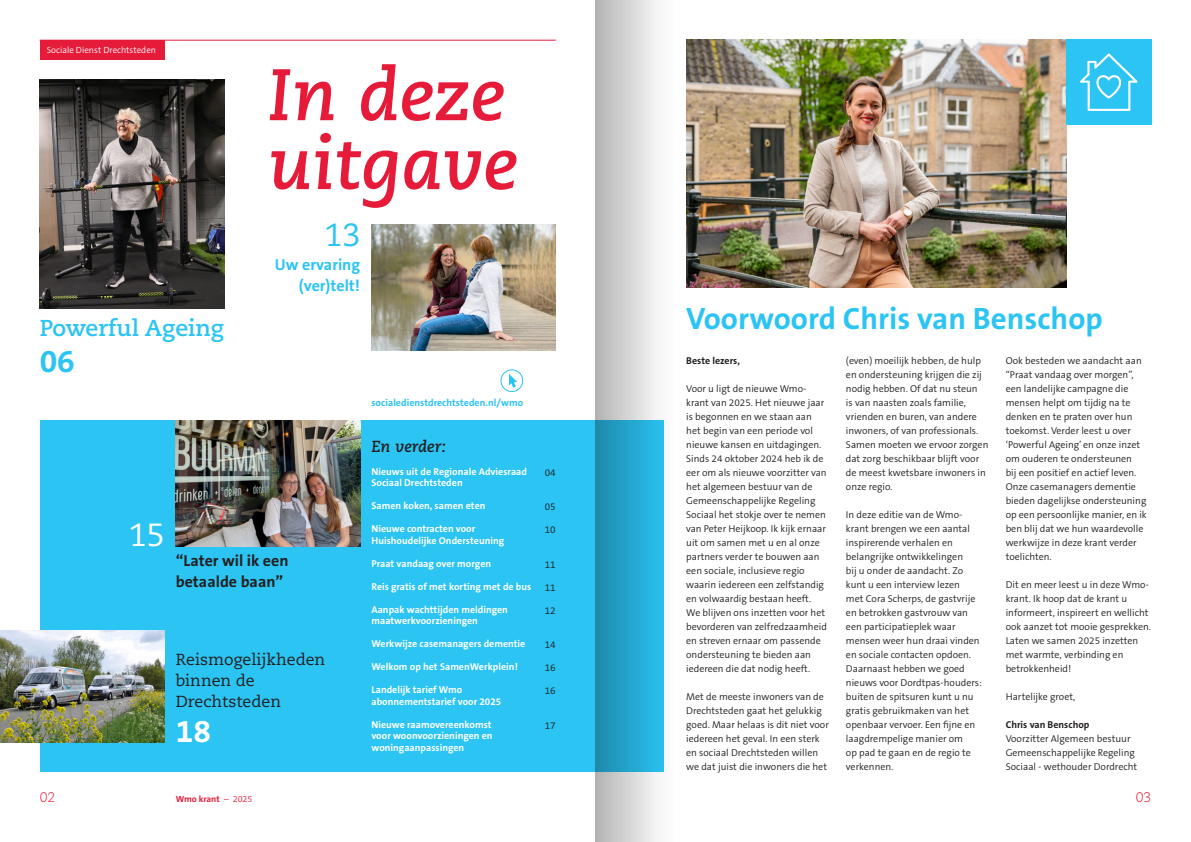
<style>
.page{position:relative;width:1191px;height:842px;background:#fff}
.page>*{position:absolute;margin:0;border:0;box-sizing:border-box;transform-origin:0 0}
.t1{font:italic 700 72.8px/68.9px "Caecilia CE";color:#e61b39}
.Titel_32pt{font:700 32px "The Sans B7";color:#fff}
.Titel_32pt-2{font:700 32px "The Sans B7";color:#2bc4f3}
.Titel_Schreef_32pt{font:32px "Caecilia";color:#fff}
.Titel_Schreef_32pt-2{font:32px "Caecilia";color:#2bc4f3}
.Titel_32pt-3{font:700 31px "The Sans B7";color:#2bc4f3}
.Titel_Schreef_32pt-3{font:700 23px "Caecilia";color:#2bc4f3}
.Titel_Schreef_32pt-4{font:16px/21px "Caecilia";color:#231f20}
.Titel_32pt-4{font:700 16px/21px "The Sans B7";color:#231f20}
.Titel_32pt-5{font:700 16px "The Sans B7";color:#2bc4f3}
.Titel_Schreef_32pt-5{font:italic 700 16px "Caecilia CE";color:#231f20}
.t2{font:300 14px "Caecilia";color:#e61b39}
.Broodtekst{font:300 10px/14px "The Sans B4";color:#231f20}
.Tussenkopje{font:700 10px/11.5px "The Sans B7";color:#fff}
.Tussenkopje-2{font:700 10px "The Sans B7";color:#2bc4f3}
.Broodtekst-2{font:700 10px "The Sans B7";color:#231f20}
.Tussenkopje-3{font:300 10px "The Sans B4";color:#231f20}
.t3{font:300 9px "The Sans B4";color:#fff}
.t4{font:700 9px "The Sans B7";letter-spacing:-.005em;color:#e61b39}
.s1{font-family:"The Sans B4";font-weight:300}
</style>
<div class="page">
<div style="left:40px;top:40px;width:124px;height:20px;background:#e61b39"></div>
<hr style="left:40px;top:40px;width:516px;height:1px;background:#e61b39">
<img style="left:697px;top:40px;width:369px;height:248px">
<img style="left:371px;top:224px;width:185px;height:126px">
<div style="left:40px;top:420px;width:623px;height:351px;background:#2bc4f3"></div>
<div style="left:500px;top:369px;width:23px;height:23px;border:1px solid #2bc4f3;border-radius:50%"></div>
<svg style="left:509px;top:374px;width:8px;height:14px"></svg>
<img style="left:40px;top:79px;width:184px;height:229px">
<img style="left:0;top:630px;width:164px;height:112px">
<img style="left:176px;top:420px;width:184px;height:126px">
<div style="left:1066px;top:40px;width:85px;height:85px;background:#2bc4f3"></div>
<svg style="left:1080px;top:53px;width:57px;height:58px"></svg>
<svg style="left:686px;top:39px;width:11px;height:249px;background:#6b6459"></svg>
<svg style="left:595px;top:0;width:69px;height:842px"></svg>
<p class="t3" style="left:47px;top:45px;width:111px">Sociale Dienst Drechtsteden</p>
<p class="Titel_Schreef_32pt-3" style="left:40px;top:314px;width:186px">Powerful Ageing</p>
<p class="Titel_32pt-2" style="left:40px;top:344px;width:37px">06</p>
<h1 class="t1" style="left:268px;top:59px;width:251px">In deze uitgave</h1>
<p class="Titel_Schreef_32pt-2" style="left:324px;top:217px;width:37px">13</p>
<p class="Titel_32pt-5" style="left:275px;top:256px;width:87px">Uw ervaring</p>
<p class="Titel_32pt-5" style="left:299px;top:277px;width:63px">(ver)telt!</p>
<p class="Titel_Schreef_32pt" style="left:129px;top:516px;width:37px">15</p>
<p class="Titel_32pt-4" style="left:176px;top:550px;width:114px">“Later wil ik een betaalde baan”</p>
<p class="Titel_Schreef_32pt-4" style="left:176px;top:649px;width:151px">Reismogelijkheden binnen de<br>Drechtsteden</p>
<p class="Titel_32pt" style="left:176px;top:714px;width:37px">18</p>
<p class="Tussenkopje-2" style="left:371px;top:397px;width:153px">socialedienstdrechtsteden.nl/wmo</p>
<p class="Titel_Schreef_32pt-5" style="left:371px;top:436px;width:76px">En verder:</p>
<p class="Tussenkopje" style="left:371px;top:466px;width:157px">Nieuws uit de Regionale Adviesraad<br>Sociaal Drechtsteden</p>
<p class="Tussenkopje" style="left:371px;top:501px;width:115px">Samen koken, samen eten</p>
<p class="Tussenkopje" style="left:371px;top:524px;width:105px">Nieuwe contracten voor</p>
<p class="Tussenkopje" style="left:371px;top:535px;width:134px">Huishoudelijke Ondersteuning</p>
<p class="Tussenkopje" style="left:371px;top:558px;width:121px">Praat vandaag over morgen</p>
<p class="Tussenkopje" style="left:371px;top:581px;width:161px">Reis gratis of met korting met de bus</p>
<p class="Tussenkopje" style="left:371px;top:604px;width:138px">Aanpak wachttijden meldingen maatwerkvoorzieningen</p>
<p class="Tussenkopje" style="left:371px;top:639px;width:155px">Werkwijze casemanagers dementie</p>
<p class="Tussenkopje" style="left:371px;top:662px;width:148px">Welkom op het SamenWerkplein!</p>
<p class="Tussenkopje" style="left:371px;top:685px;width:131px">Landelijk tarief Wmo abonnementstarief voor 2025</p>
<p class="Tussenkopje" style="left:371px;top:719px;width:123px;text-align:justify">Nieuwe raamovereenkomst voor woonvoorzieningen en woningaanpassingen</p>
<p class="Tussenkopje-3" style="left:545px;top:467px;width:12px">04</p>
<p class="Tussenkopje-3" style="left:545px;top:502px;width:12px">05</p>
<p class="Tussenkopje-3" style="left:545px;top:525px;width:12px">10</p>
<p class="Tussenkopje-3" style="left:545px;top:559px;width:12px">11</p>
<p class="Tussenkopje-3" style="left:545px;top:582px;width:12px">11</p>
<p class="Tussenkopje-3" style="left:545px;top:605px;width:12px">12</p>
<p class="Tussenkopje-3" style="left:545px;top:640px;width:12px">14</p>
<p class="Tussenkopje-3" style="left:545px;top:663px;width:12px">16</p>
<p class="Tussenkopje-3" style="left:545px;top:686px;width:12px">16</p>
<p class="Tussenkopje-3" style="left:545px;top:720px;width:12px">17</p>
<p class="Titel_32pt-3" style="left:686px;top:303px;width:418px">Voorwoord Chris van Benschop</p>
<p class="Broodtekst-2" style="left:686px;top:355px;width:55px">Beste lezers,</p>
<p class="Broodtekst" style="left:686px;top:382px;width:142px">Voor u ligt de nieuwe Wmo&shy;krant van 2025. Het nieuwe jaar is begonnen en we staan aan het begin van een periode vol nieuwe kansen en uitdagingen.<br>Sinds 24 oktober 2024 heb ik de eer om als nieuwe voorzitter van het algemeen bestuur van de<br>Gemeenschappelijke Regeling<br>Sociaal het stokje over te nemen van Peter Heijkoop. Ik kijk ernaar uit om samen met u en al onze partners verder te bouwen aan een sociale, inclusieve regio waarin iedereen een zelfstandig en volwaardig bestaan heeft.<br>We blijven ons inzetten voor het bevorderen van zelfredzaamheid en streven ernaar om passende ondersteuning te bieden aan iedereen die dat nodig heeft.</p>
<p class="Broodtekst" style="left:686px;top:690px;width:144px">Met de meeste inwoners van de<br>Drechtsteden gaat het gelukkig goed. Maar helaas is dit niet voor iedereen het geval. In een sterk en sociaal Drechtsteden willen we dat juist die inwoners die het</p>
<p class="Broodtekst" style="left:846px;top:354px;width:144px">(even) moeilijk hebben, de hulp en ondersteuning krijgen die zij nodig hebben. Of dat nu steun<br>is van naasten zoals familie, vrienden en buren, van andere inwoners, of van professionals.<br>Samen moeten we ervoor zorgen dat zorg beschikbaar blijft voor de meest kwetsbare inwoners in onze regio.</p>
<p class="Broodtekst" style="left:846px;top:508px;width:138px">In deze editie van de Wmo&shy;krant brengen we een aantal inspirerende verhalen en belangrijke ontwikkelingen<br>bij u onder de aandacht. Zo kunt u een interview lezen<br>met Cora Scherps, de gastvrije en betrokken gastvrouw van een participatieplek waar mensen weer hun draai vinden en sociale contacten opdoen.<br>Daarnaast hebben we goed nieuws voor Dordtpas-houders: buiten de spitsuren kunt u nu gratis gebruikmaken van het openbaar vervoer. Een fijne en laagdrempelige manier om<br>op pad te gaan en de regio te verkennen.</p>
<p class="Broodtekst" style="left:1005px;top:354px;width:142px">Ook besteden we aandacht aan “Praat vandaag over morgen”, een landelijke campagne die mensen helpt om tijdig na te denken en te praten over hun toekomst. Verder leest u over ‘Powerful Ageing’ en onze inzet om ouderen te ondersteunen<br>bij een positief en actief leven.<br>Onze casemanagers dementie bieden dagelijkse ondersteuning op een persoonlijke manier, en ik ben blij dat we hun waardevolle werkwijze in deze krant verder toelichten.</p>
<p class="Broodtekst" style="left:1005px;top:578px;width:147px">Dit en meer leest u in deze Wmo&shy;krant. Ik hoop dat de krant u informeert, inspireert en wellicht ook aanzet tot mooie gesprekken.<br>Laten we samen 2025 inzetten met warmte, verbinding en betrokkenheid!</p>
<p class="Broodtekst" style="left:1005px;top:690px;width:71px">Hartelijke groet,</p>
<p class="Broodtekst-2" style="left:1005px;top:719px;width:85px">Chris van Benschop</p>
<p class="Broodtekst" style="left:1005px;top:732px;width:133px">Voorzitter Algemeen bestuur<br>Gemeenschappelijke Regeling<br>Sociaal - wethouder Dordrecht</p>
<h3 class="t2" style="left:40px;top:789px;width:17px">02</h3>
<p class="t4" style="left:176px;top:794px;width:78px">Wmo krant <span class="s1">– 2025</span></p>
<h3 class="t2" style="left:1135px;top:789px;width:17px">03</h3>
</div>
